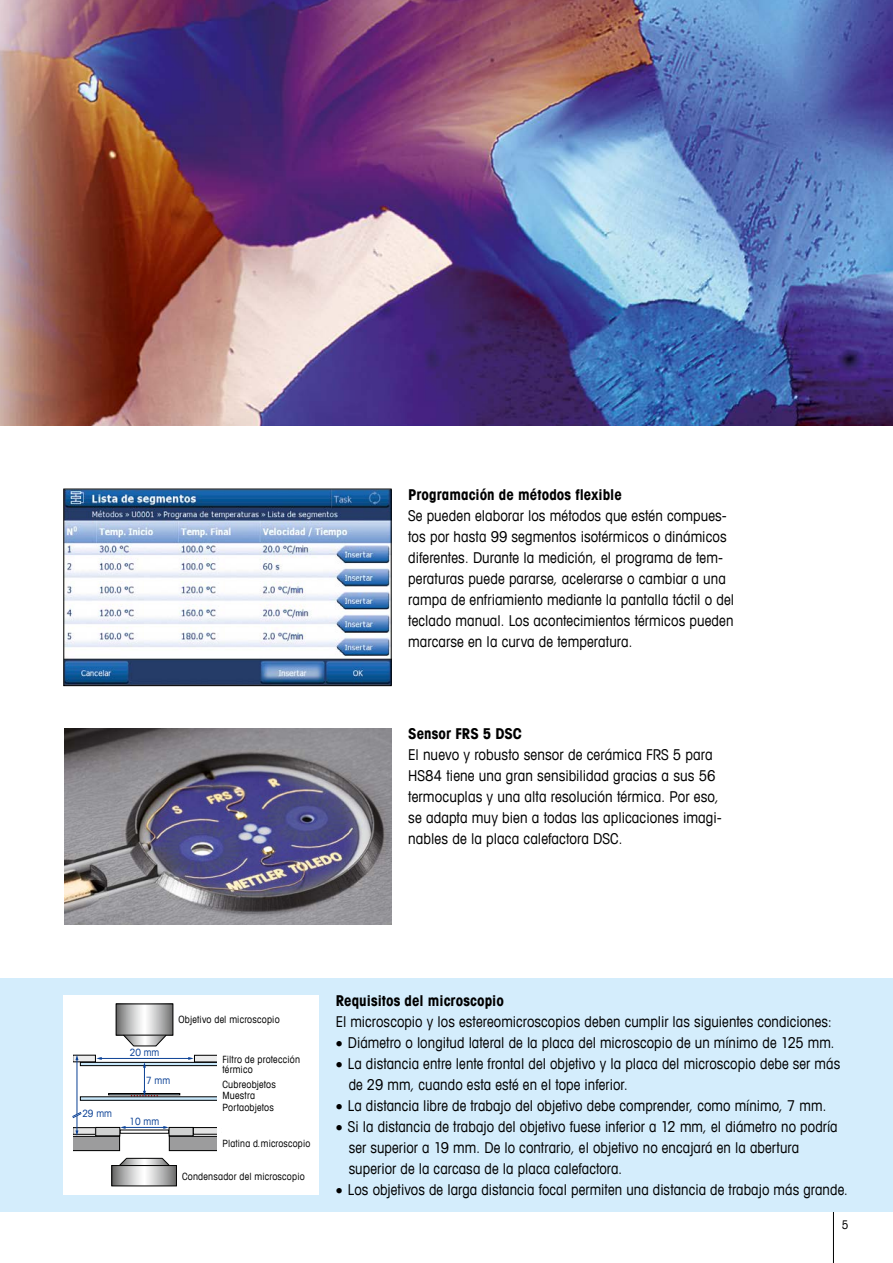
<style>
.page{position:relative;width:893px;height:1263px;background:#fff}
.page>*{position:absolute;margin:0;border:0;box-sizing:border-box;transform-origin:0 0}
.t1{font:condensed 15px/21px "Avant Garde Com";letter-spacing:.005em;color:#000}
.t2{font:700 condensed 15px "Avant Garde Com";letter-spacing:.005em;color:#000}
.t3{font:condensed 12px "Avant Garde Com";color:#000}
.t4{font:condensed 10.05px/11.6px "Avant Garde Com";letter-spacing:.01em;color:#000}
.t5{font:condensed 10.05px "Avant Garde Com";color:#0b4195}
</style>
<div class="page">
<hr style="left:833px;top:1212px;width:1px;height:51px;background:#000">
<div style="left:0;top:978px;width:893px;height:234px;background:#d4edfc"></div>
<img style="left:65px;top:728px;width:326px;height:197px">
<img style="left:0;top:0;width:893px;height:425px">
<div style="left:64px;top:995px;width:255px;height:200px;background:#fff"></div>
<div style="left:80px;top:1062px;width:138px;height:4px;border:1px solid #000"></div>
<svg style="left:114px;top:1167px;width:61px;height:17px"></svg>
<div style="left:112px;top:1165px;width:65px;height:21px;border:1px solid #000"></div>
<svg style="left:119px;top:1157px;width:51px;height:9px"></svg>
<hr style="left:126px;top:1158px;width:36px;height:1px;background:#000">
<svg style="left:118px;top:1006px;width:53px;height:27px"></svg>
<div style="left:116px;top:1004px;width:57px;height:31px;border:1px solid #000"></div>
<svg style="left:123px;top:1034px;width:44px;height:13px"></svg>
<div style="left:108px;top:1093px;width:72px;height:2px;border:1px solid #000"></div>
<div style="left:73px;top:1055px;width:22px;height:7px;background:#ececec"></div>
<div style="left:194px;top:1055px;width:24px;height:7px;background:#ececec"></div>
<div style="left:194px;top:1055px;width:24px;height:7px;border:1px solid #000"></div>
<hr style="left:101px;top:1058px;width:88px;height:1px;background:#0b4195">
<svg style="left:96px;top:1057px;width:6px;height:3px"></svg>
<svg style="left:188px;top:1057px;width:6px;height:3px"></svg>
<svg style="left:131px;top:1062px;width:27px;height:34px"></svg>
<div style="left:73px;top:1128px;width:22px;height:6px;background:#e3e3e3"></div>
<div style="left:72px;top:1127px;width:24px;height:8px;border:1px solid #000"></div>
<hr style="left:125px;top:1127px;width:39px;height:1px;background:#0b4195">
<svg style="left:120px;top:1126px;width:6px;height:3px"></svg>
<svg style="left:163px;top:1126px;width:6px;height:3px"></svg>
<div style="left:96px;top:1127px;width:24px;height:9px;background:#cfd0d0"></div>
<div style="left:95px;top:1127px;width:25px;height:9px;border:1px solid #000"></div>
<div style="left:169px;top:1127px;width:24px;height:9px;background:#cfd0d0"></div>
<div style="left:169px;top:1127px;width:24px;height:9px;border:1px solid #000"></div>
<div style="left:193px;top:1127px;width:25px;height:7px;background:#e3e3e3"></div>
<div style="left:193px;top:1127px;width:25px;height:8px;border:1px solid #000"></div>
<div style="left:169px;top:1136px;width:49px;height:14px;background:#9c9c9d"></div>
<div style="left:169px;top:1136px;width:49px;height:15px;border:1px solid #000"></div>
<svg style="left:217px;top:1127px;width:1px;height:24px"></svg>
<div style="left:72px;top:1136px;width:48px;height:14px;background:#9c9c9d"></div>
<div style="left:72px;top:1136px;width:48px;height:15px;border:1px solid #000"></div>
<hr style="left:77px;top:1059px;width:1px;height:72px;background:#0b4195">
<svg style="left:73px;top:1054px;width:5px;height:9px"></svg>
<svg style="left:72px;top:1126px;width:6px;height:26px"></svg>
<svg style="left:72px;top:1111px;width:10px;height:7px"></svg>
<img style="left:66px;top:491px;width:323px;height:193px">
<div style="left:64px;top:489px;width:327px;height:197px;border:1px solid #000"></div>
<p class="t2" style="left:408px;top:485px;width:215px">Programación de métodos flexible</p>
<p class="t1" style="left:408px;top:505px;width:327px">Se pueden elaborar los métodos que estén compues&shy;tos por hasta 99 segmentos isotérmicos o dinámicos diferentes. Durante la medición, el programa de tem&shy;peraturas puede pararse, acelerarse o cambiar a una rampa de enfriamiento mediante la pantalla táctil o del teclado manual. Los acontecimientos térmicos pueden marcarse en la curva de temperatura.</p>
<p class="t2" style="left:408px;top:724px;width:115px">Sensor FRS 5 DSC</p>
<p class="t1" style="left:408px;top:744px;width:315px">El nuevo y robusto sensor de cerámica FRS 5 para HS84 tiene una gran sensibilidad gracias a sus 56 termocuplas y una alta resolución térmica. Por eso, se adapta muy bien a todas las aplicaciones imagi&shy;nables de la placa calefactora DSC.</p>
<p class="t5" style="left:82px;top:1107px;width:31px">29 mm</p>
<p class="t5" style="left:130px;top:1046px;width:31px">20 mm</p>
<p class="t5" style="left:146px;top:1074px;width:26px">7 mm</p>
<p class="t5" style="left:130px;top:1115px;width:31px">10 mm</p>
<p class="t4" style="left:179px;top:1013px;width:103px">Objetivo del microscopio</p>
<p class="t4" style="left:222px;top:1054px;width:79px;line-height:10.1px">Filtro de protección térmico</p>
<p class="t4" style="left:222px;top:1078px;width:55px">Cubreobjetos<br>Muestra<br>Portaobjetos</p>
<p class="t4" style="left:178px;top:1014px;width:84px">Microscop objective</p>
<p class="t4" style="left:222px;top:1058px;width:80px">Heat protection filter</p>
<p class="t4" style="left:228px;top:1078px;width:42px">over glass</p>
<p class="t4" style="left:222px;top:1089px;width:54px">Sample (red)</p>
<p class="t4" style="left:222px;top:1101px;width:52px">Sample slide</p>
<p class="t4" style="left:222px;top:1137px;width:89px">Platina d. microscopio</p>
<p class="t4" style="left:222px;top:1137px;width:71px">Microscope stage</p>
<p class="t4" style="left:182px;top:1170px;width:90px">Microscope condenser</p>
<p class="t4" style="left:182px;top:1170px;width:124px">Condensador del microscopio</p>
<p class="t2" style="left:336px;top:991px;width:169px">Requisitos del microscopio</p>
<p class="t1" style="left:336px;top:1011px;width:497px">El microscopio y los estereomicroscopios deben cumplir las siguientes condiciones:</p>
<p class="t1" style="left:336px;top:1032px;width:500px">• Diámetro o longitud lateral de la placa del microscopio de un mínimo de 125 mm.</p>
<p class="t1" style="left:349px;top:1053px;width:493px;text-indent:-13px">• La distancia entre lente frontal del objetivo y la placa del microscopio debe ser más de 29 mm, cuando esta esté en el tope inferior.</p>
<p class="t1" style="left:336px;top:1095px;width:492px">• La distancia libre de trabajo del objetivo debe comprender, como mínimo, 7 mm.</p>
<p class="t1" style="left:349px;top:1116px;width:491px;text-indent:-13px">• Si la distancia de trabajo del objetivo fuese inferior a 12 mm, el diámetro no podría ser superior a 19 mm. De lo contrario, el objetivo no encajará en la abertura superior de la carcasa de la placa calefactora.</p>
<p class="t1" style="left:336px;top:1179px;width:514px">• Los objetivos de larga distancia focal permiten una distancia de trabajo más grande.</p>
<p class="t3" style="left:842px;top:1217px;width:8px">5</p>
</div>
